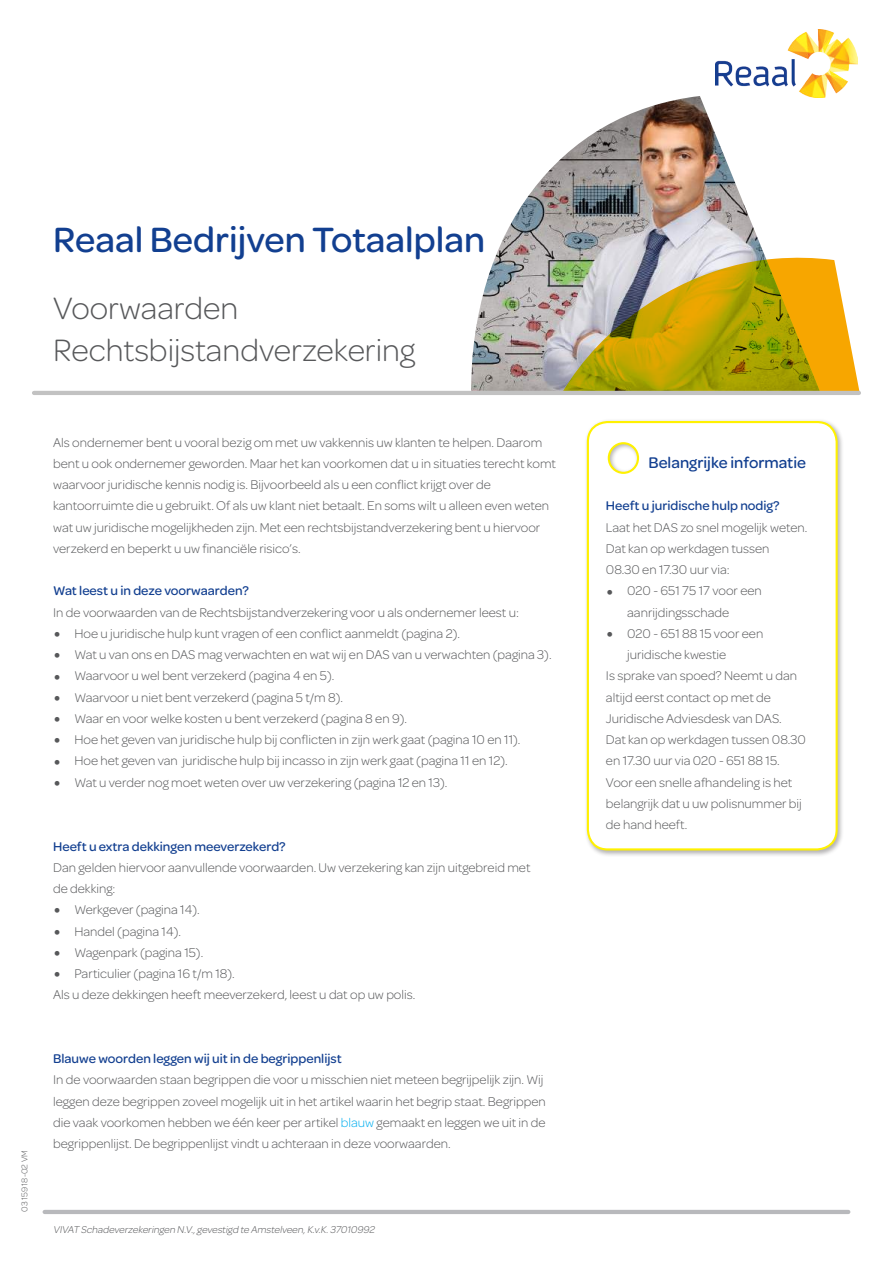
<style>
.page{position:relative;width:893px;height:1263px;background:#fff}
.page>*{position:absolute;margin:0;border:0;box-sizing:border-box;transform-origin:0 0}
.t1{font:500 37.5px "Omnes";color:#123f90}
.t2{font:300 33px/42.5px "Omnes";color:#57585a}
.t3{font:500 16.5px "Omnes";color:#123f90}
.t4{font:300 13.5px/21.3px "Omnes";color:#57585a}
.t5{font:500 13.5px "Omnes";color:#123f90}
.t6{font:italic 300 10.5px "Omnes";color:#57585a}
.t7{font:300 9px "Omnes";color:#57585a}
.s1{font-size:27px}
.s2{color:#00aeef}
</style>
<div class="page">
<img style="left:393px;top:29px;width:468px;height:364px">
<svg style="left:562px;top:258px;width:298px;height:134px;background:#c3aa38"></svg>
<hr style="left:34px;top:391px;width:825px;height:4px;background:#c2c2c2">
<div style="left:584px;top:418px;width:260px;height:439px;background:#231f20;opacity:.35"></div>
<svg style="left:586px;top:420px;width:253px;height:431px"></svg>
<hr style="left:45px;top:1210px;width:803px;height:4px;background:#b8b9bc">
<img style="left:716px;top:30px;width:141px;height:67px">
<h1 class="t1" style="left:53px;top:214px;width:433px">Reaal Bedrijven Totaalplan</h1>
<h2 class="t2" style="left:53px;top:286px;width:363px">Voorwaarden<br>Rechtsbijstandverzekering</h2>
<p class="t7" style="left:19px;top:1212px;width:63px;rotate:-90deg">03 159 18-02 VM</p>
<p class="t4" style="left:53px;top:431px;width:504px">Als ondernemer bent u vooral bezig om met uw vakkennis uw klanten te helpen. Daarom bent u ook ondernemer geworden. Maar het kan voorkomen dat u in situaties terecht komt waarvoor juridische kennis nodig is. Bijvoorbeeld als u een conflict krijgt over de kantoorruimte die u gebruikt. Of als uw klant niet betaalt. En soms wilt u alleen even weten wat uw juridische mogelijkheden zijn. Met een rechtsbijstandverzekering bent u hiervoor verzekerd en beperkt u uw financiële risico’s.</p>
<p class="t5" style="left:53px;top:581px;width:197px">Wat leest u in deze voorwaarden?</p>
<p class="t4" style="left:53px;top:601px;width:467px">In de voorwaarden van de Rechtsbijstandverzekering voor u als ondernemer leest u:</p>
<p class="t4" style="left:53px;top:622px;width:408px"><span class="s1">•</span> Hoe u juridische hulp kunt vragen of een conflict aanmeldt (pagina 2).</p>
<p class="t4" style="left:53px;top:644px;width:500px"><span class="s1">•</span> Wat u van ons en DAS mag verwachten en wat wij en DAS van u verwachten (pagina 3).</p>
<p class="t4" style="left:53px;top:665px;width:283px"><span class="s1">•</span> Waarvoor u wel bent verzekerd (pagina 4 en 5).</p>
<p class="t4" style="left:53px;top:686px;width:291px"><span class="s1">•</span> Waarvoor u niet bent verzekerd (pagina 5 t/m 8).</p>
<p class="t4" style="left:53px;top:707px;width:355px"><span class="s1">•</span> Waar en voor welke kosten u bent verzekerd (pagina 8 en 9).</p>
<p class="t4" style="left:53px;top:729px;width:469px"><span class="s1">•</span> Hoe het geven van juridische hulp bij conflicten in zijn werk gaat (pagina 10 en 11).</p>
<p class="t4" style="left:53px;top:750px;width:456px"><span class="s1">•</span> Hoe het geven van juridische hulp bij incasso in zijn werk gaat (pagina 11 en 12).</p>
<p class="t4" style="left:53px;top:771px;width:396px"><span class="s1">•</span> Wat u verder nog moet weten over uw verzekering (pagina 12 en 13).</p>
<p class="t5" style="left:53px;top:837px;width:234px">Heeft u extra dekkingen meeverzekerd?</p>
<p class="t4" style="left:53px;top:856px;width:479px">Dan gelden hiervoor aanvullende voorwaarden. Uw verzekering kan zijn uitgebreid met de dekking:</p>
<p class="t4" style="left:53px;top:899px;width:148px"><span class="s1">•</span> Werkgever (pagina 14).</p>
<p class="t4" style="left:53px;top:920px;width:129px"><span class="s1">•</span> Handel (pagina 14).</p>
<p class="t4" style="left:53px;top:941px;width:152px"><span class="s1">•</span> Wagenpark (pagina 15).</p>
<p class="t4" style="left:53px;top:962px;width:364px"><span class="s1">•</span> Particulier (pagina 16 t/m 18).<br>Als u deze dekkingen heeft meeverzekerd, leest u dat op uw polis.</p>
<p class="t5" style="left:53px;top:1049px;width:290px">Blauwe woorden leggen wij uit in de begrippenlijst</p>
<p class="t4" style="left:53px;top:1069px;width:494px">In de voorwaarden staan begrippen die voor u misschien niet meteen begrijpelijk zijn. Wij leggen deze begrippen zoveel mogelijk uit in het artikel waarin het begrip staat. Begrippen die vaak voorkomen hebben we één keer per artikel <span class="s2">blauw</span> gemaakt en leggen we uit in de begrippenlijst. De begrippenlijst vindt u achteraan in deze voorwaarden.</p>
<p class="t6" style="left:53px;top:1223px;width:325px">VIVAT Schadeverzekeringen N.V.,gevestigd te Amstelveen,K.v.K.37010992</p>
<p class="t3" style="left:648px;top:451px;width:159px">Belangrijke informatie</p>
<p class="t5" style="left:606px;top:496px;width:175px">Heeft u juridische hulp nodig?</p>
<p class="t4" style="left:606px;top:516px;width:203px">Laat het DAS zo snel mogelijk weten.<br>Dat kan op werkdagen tussen<br>08.30 en 17.30 uur via:</p>
<p class="t4" style="left:627px;top:580px;width:136px;text-indent:-21px"><span class="s1">•</span> 020 - 651 75 17 voor een aanrijdingsschade</p>
<p class="t4" style="left:606px;top:622px;width:159px"><span class="s1">•</span> 020 - 651 88 15 voor een</p>
<p class="t4" style="left:627px;top:644px;width:101px">juridische kwestie</p>
<p class="t4" style="left:606px;top:665px;width:193px">Is sprake van spoed? Neemt u dan</p>
<p class="t4" style="left:606px;top:686px;width:166px">altijd eerst contact op met de</p>
<p class="t4" style="left:606px;top:707px;width:177px">Juridische Adviesdesk van DAS.</p>
<p class="t4" style="left:606px;top:729px;width:201px">Dat kan op werkdagen tussen 08.30</p>
<p class="t4" style="left:606px;top:750px;width:175px">en 17.30 uur via 020 - 651 88 15.</p>
<p class="t4" style="left:606px;top:771px;width:188px">Voor een snelle afhandeling is het</p>
<p class="t4" style="left:606px;top:792px;width:197px">belangrijk dat u uw polisnummer bij</p>
<p class="t4" style="left:606px;top:814px;width:83px">de hand heeft.</p>
</div>
